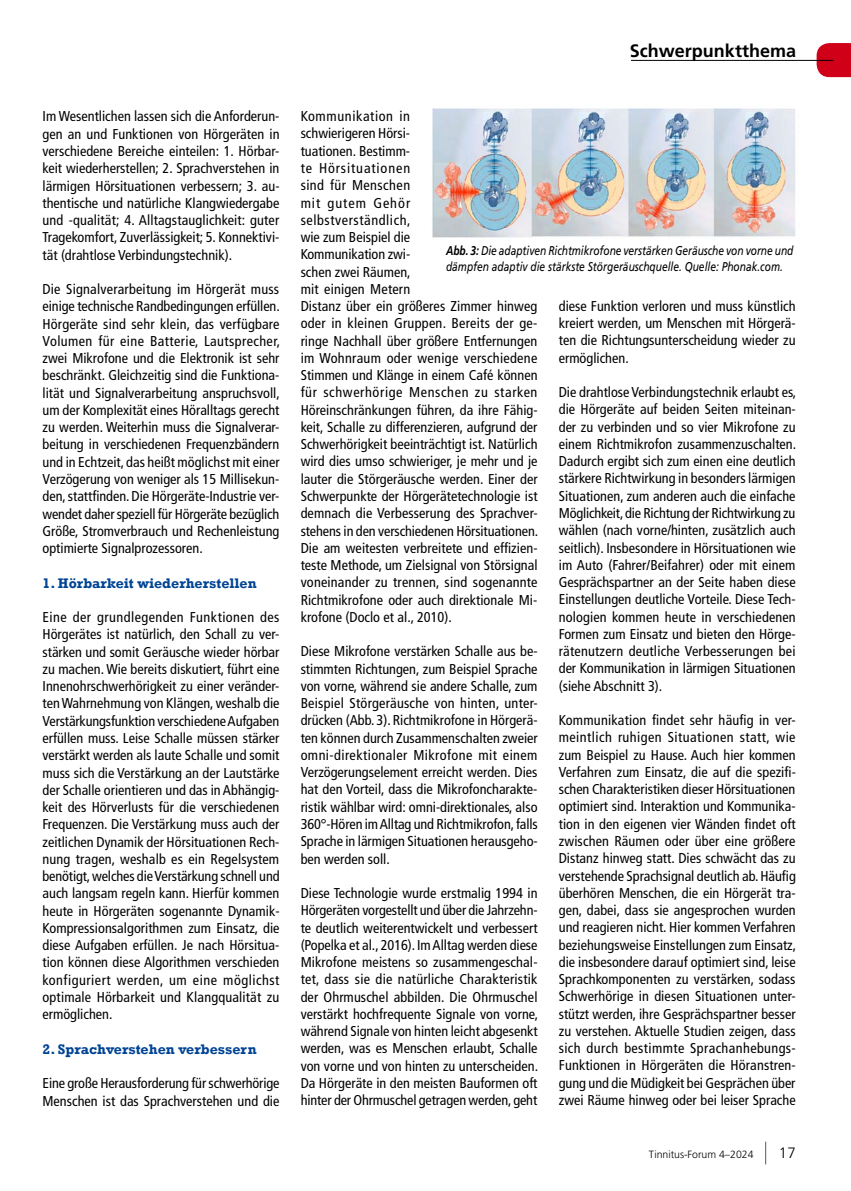
<style>
.page{position:relative;width:851px;height:1191px;background:#fff}
.page>*{position:absolute;margin:0;border:0;box-sizing:border-box;transform-origin:0 0}
.t1{font:700 18px "Frutiger";color:#000}
.t2{font:300 15px "Frutiger";color:#000}
.t3{font:condensed 14.25px/17.2px "Frutiger";color:#000;text-align:justify}
.t4{font:700 14.25px "Rockwell";color:#004494}
.t5{font:italic 12.75px/15.3px "Frutiger";color:#000;scale:.8 1}
.t6{font:300 10.5px "Frutiger";color:#000}
.s1{font-weight:700}
</style>
<div class="page">
<svg style="left:765px;top:1141px;width:1px;height:23px"></svg>
<svg style="left:816px;top:43px;width:34px;height:34px"></svg>
<hr style="left:631px;top:60px;width:202px;height:1px;background:#000">
<img style="left:432px;top:108px;width:363px;height:130px">
<p class="t3" style="left:43px;top:108px;width:238px">Im Wesentlichen lassen sich die Anforderun&shy;gen an und Funktionen von Hörgeräten in verschiedene Bereiche einteilen: 1. Hörbar&shy;keit wiederherstellen; 2. Sprachverstehen in lärmigen Hörsituationen verbessern; 3. au&shy;thentische und natürliche Klangwiedergabe und -qualität; 4. Alltagstauglichkeit: guter Tragekomfort, Zuverlässigkeit; 5. Konnektivi&shy;tät (drahtlose Verbindungstechnik).</p>
<p class="t3" style="left:43px;top:281px;width:239px">Die Signalverarbeitung im Hörgerät muss einige technische Randbedingungen erfüllen.<br>Hörgeräte sind sehr klein, das verfügbare Volumen für eine Batterie, Lautsprecher, zwei Mikrofone und die Elektronik ist sehr beschränkt. Gleichzeitig sind die Funktiona&shy;lität und Signalverarbeitung anspruchsvoll, um der Komplexität eines Höralltags gerecht zu werden. Weiterhin muss die Signalverar&shy;beitung in verschiedenen Frequenzbändern und in Echtzeit, das heißt möglichst mit einer Verzögerung von weniger als 15 Millisekun&shy;den, stattfinden. Die Hörgeräte-Industrie ver&shy;wendet daher speziell für Hörgeräte bezüglich Größe, Stromverbrauch und Rechenleistung optimierte Signalprozessoren.</p>
<p class="t4" style="left:43px;top:574px;width:216px">1. Hörbarkeit wiederherstellen</p>
<p class="t3" style="left:43px;top:608px;width:238px">Eine der grundlegenden Funktionen des Hörgerätes ist natürlich, den Schall zu ver&shy;stärken und somit Geräusche wieder hörbar zu machen. Wie bereits diskutiert, führt eine Innenohrschwerhörigkeit zu einer veränder&shy;ten Wahrnehmung von Klängen, weshalb die Verstärkungsfunktion verschiedene Aufgaben erfüllen muss. Leise Schalle müssen stärker verstärkt werden als laute Schalle und somit muss sich die Verstärkung an der Lautstärke der Schalle orientieren und das in Abhängig&shy;keit des Hörverlusts für die verschiedenen Frequenzen. Die Verstärkung muss auch der zeitlichen Dynamik der Hörsituationen Rech&shy;nung tragen, weshalb es ein Regelsystem benötigt, welches die Verstärkung schnell und auch langsam regeln kann. Hierfür kommen heute in Hörgeräten sogenannte Dynamik-Kompressionsalgorithmen zum Einsatz, die diese Aufgaben erfüllen. Je nach Hörsitua&shy;tion können diese Algorithmen verschieden konfiguriert werden, um eine möglichst optimale Hörbarkeit und Klangqualität zu ermöglichen.</p>
<p class="t4" style="left:43px;top:1040px;width:215px">2. Sprachverstehen verbessern</p>
<p class="t3" style="left:43px;top:1074px;width:238px">Eine große Herausforderung für schwerhörige<br>Menschen ist das Sprachverstehen und die</p>
<p class="t1" style="left:629px;top:40px;width:168px">Schwerpunktthema</p>
<p class="t3" style="left:300px;top:108px;width:239px;text-align:left">Kommunikation in<br>schwierigeren Hörsi-<br>tuationen. Bestimm-<br>te Hörsituationen<br>sind für Menschen<br>mit gutem Gehör<br>selbstverständlich,<br>wie zum Beispiel die<br>Kommunikation zwi-<br>schen zwei Räumen,<br>mit einigen Metern<br>Distanz über ein größeres Zimmer hinweg oder in kleinen Gruppen. Bereits der ge&shy;ringe Nachhall über größere Entfernungen im Wohnraum oder wenige verschiedene Stimmen und Klänge in einem Café können für schwerhörige Menschen zu starken Höreinschränkungen führen, da ihre Fähig&shy;keit, Schalle zu differenzieren, aufgrund der Schwerhörigkeit beeinträchtigt ist. Natürlich wird dies umso schwieriger, je mehr und je lauter die Störgeräusche werden. Einer der Schwerpunkte der Hörgerätetechnologie ist demnach die Verbesserung des Sprachver&shy;stehens in den verschiedenen Hörsituationen.<br>Die am weitesten verbreitete und effizien&shy;teste Methode, um Zielsignal von Störsignal voneinander zu trennen, sind sogenannte Richtmikrofone oder auch direktionale Mi&shy;krofone (Doclo et al., 2010).</p>
<p class="t3" style="left:300px;top:643px;width:238px">Diese Mikrofone verstärken Schalle aus be&shy;stimmten Richtungen, zum Beispiel Sprache von vorne, während sie andere Schalle, zum Beispiel Störgeräusche von hinten, unter&shy;drücken (Abb. 3). Richtmikrofone in Hörgerä&shy;ten können durch Zusammenschalten zweier omni-direktionaler Mikrofone mit einem Verzögerungselement erreicht werden. Dies hat den Vorteil, dass die Mikrofoncharakte&shy;ristik wählbar wird: omni-direktionales, also 360°-Hören im Alltag und Richtmikrofon, falls Sprache in lärmigen Situationen herausgeho&shy;ben werden soll.</p>
<p class="t3" style="left:300px;top:884px;width:239px">Diese Technologie wurde erstmalig 1994 in Hörgeräten vorgestellt und über die Jahrzehn&shy;te deutlich weiterentwickelt und verbessert (Popelka et al., 2016). Im Alltag werden diese Mikrofone meistens so zusammengeschal&shy;tet, dass sie die natürliche Charakteristik der Ohrmuschel abbilden. Die Ohrmuschel verstärkt hochfrequente Signale von vorne, während Signale von hinten leicht abgesenkt werden, was es Menschen erlaubt, Schalle von vorne und von hinten zu unterscheiden.<br>Da Hörgeräte in den meisten Bauformen oft hinter der Ohrmuschel getragen werden, geht</p>
<p class="t5" style="left:446px;top:243px;width:436px"><span class="s1">Abb. 3:</span> Die adaptiven Richtmikrofone verstärken Geräusche von vorne und dämpfen adaptiv die stärkste Störgeräuschquelle. Quelle: Phonak.com.</p>
<p class="t3" style="left:558px;top:297px;width:238px">diese Funktion verloren und muss künstlich kreiert werden, um Menschen mit Hörgerä&shy;ten die Richtungsunterscheidung wieder zu ermöglichen.</p>
<p class="t3" style="left:558px;top:384px;width:239px">Die drahtlose Verbindungstechnik erlaubt es, die Hörgeräte auf beiden Seiten miteinan&shy;der zu verbinden und so vier Mikrofone zu einem Richtmikrofon zusammenzuschalten.<br>Dadurch ergibt sich zum einen eine deutlich stärkere Richtwirkung in besonders lärmigen Situationen, zum anderen auch die einfache Möglichkeit, die Richtung der Richtwirkung zu wählen (nach vorne/hinten, zusätzlich auch seitlich). Insbesondere in Hörsituationen wie im Auto (Fahrer/Beifahrer) oder mit einem Gesprächspartner an der Seite haben diese Einstellungen deutliche Vorteile. Diese Tech&shy;nologien kommen heute in verschiedenen Formen zum Einsatz und bieten den Hörge&shy;rätenutzern deutliche Verbesserungen bei der Kommunikation in lärmigen Situationen (siehe Abschnitt 3).</p>
<p class="t3" style="left:558px;top:711px;width:239px">Kommunikation findet sehr häufig in ver&shy;meintlich ruhigen Situationen statt, wie zum Beispiel zu Hause. Auch hier kommen Verfahren zum Einsatz, die auf die spezifi&shy;schen Charakteristiken dieser Hörsituationen optimiert sind. Interaktion und Kommunika&shy;tion in den eigenen vier Wänden findet oft zwischen Räumen oder über eine größere Distanz hinweg statt. Dies schwächt das zu verstehende Sprachsignal deutlich ab. Häufig überhören Menschen, die ein Hörgerät tra&shy;gen, dabei, dass sie angesprochen wurden und reagieren nicht. Hier kommen Verfahren beziehungsweise Einstellungen zum Einsatz, die insbesondere darauf optimiert sind, leise Sprachkomponenten zu verstärken, sodass Schwerhörige in diesen Situationen unter&shy;stützt werden, ihre Gesprächspartner besser zu verstehen. Aktuelle Studien zeigen, dass sich durch bestimmte Sprachanhebungs-Funktionen in Hörgeräten die Höranstren&shy;gung und die Müdigkeit bei Gesprächen über zwei Räume hinweg oder bei leiser Sprache</p>
<p class="t6" style="left:648px;top:1148px;width:106px">Tinnitus-Forum 4–2024</p>
<p class="t2" style="left:778px;top:1144px;width:18px">17</p>
</div>
